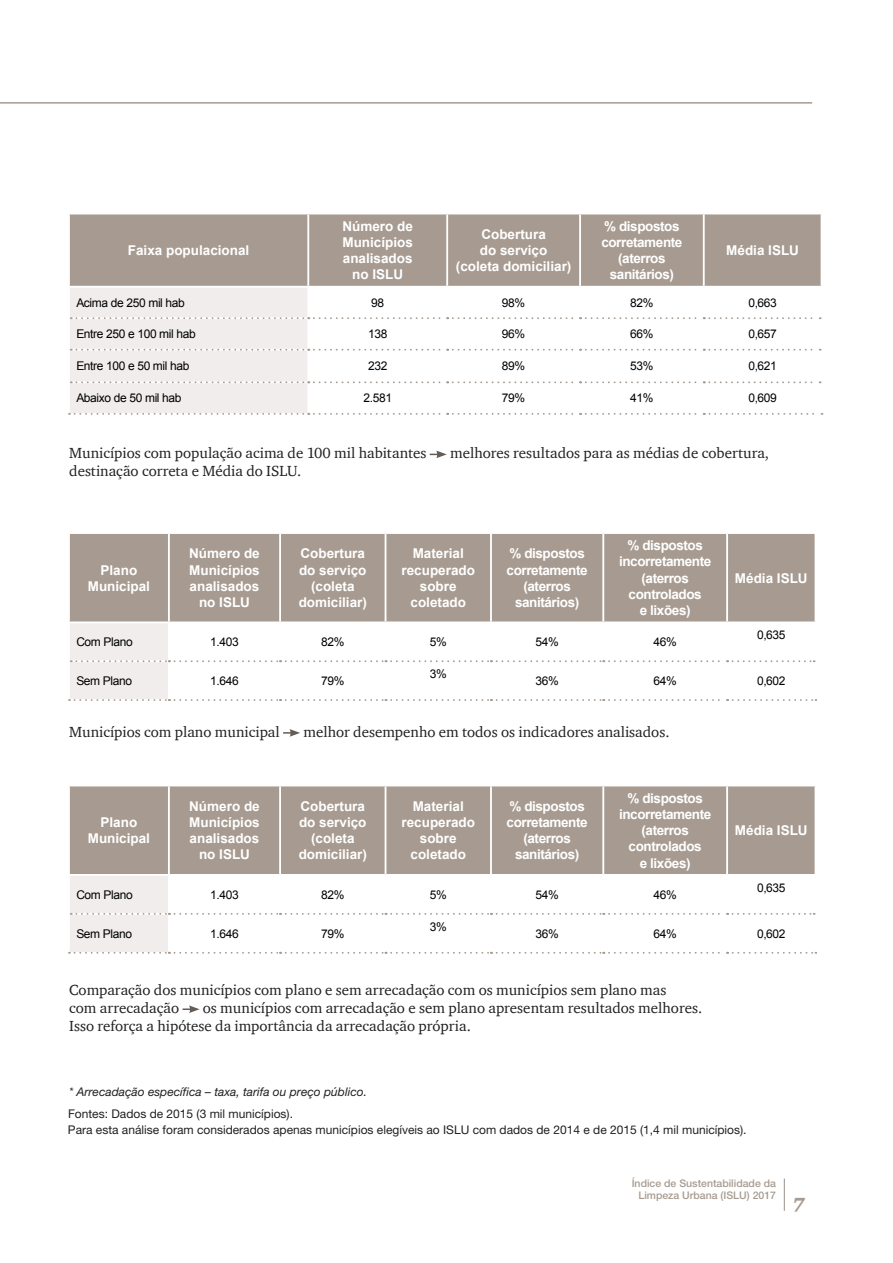
<style>
.page{position:relative;width:893px;height:1263px;background:#fff}
.page>*{position:absolute;margin:0;border:0;box-sizing:border-box;transform-origin:0 0}
.t1{font:italic 900 19.5px "ITC Charter Com";color:#a79b91}
.t2{font:15px/18px "ITC Charter Com";color:#231f20}
.t3{font:700 13.5px/16.2px "Arial";color:#fff;text-align:center}
.t4{font:700 13.5px/16.2px "Arial";letter-spacing:-.03em;color:#fff;text-align:center}
.t5{font:12px "Arial";letter-spacing:-.03em;color:#000}
.t6{font:12px/16.5px "Helvetica Neue";color:#231f20}
.t7{font:italic 12px "Helvetica Neue";color:#231f20}
.t8{font:500 10.5px/12.6px "Helvetica Neue";color:#a79b91;text-align:right}
</style>
<div class="page">
<hr style="left:784px;top:1178px;width:1px;height:33px;background:#a79b91">
<div style="left:70px;top:534px;width:745px;height:87px;background:#a79b91"></div>
<hr style="left:168px;top:534px;width:2px;height:87px;background:#fff">
<hr style="left:279px;top:534px;width:2px;height:87px;background:#fff">
<hr style="left:385px;top:534px;width:1px;height:87px;background:#fff">
<hr style="left:490px;top:534px;width:2px;height:87px;background:#fff">
<hr style="left:602px;top:534px;width:2px;height:87px;background:#fff">
<hr style="left:726px;top:534px;width:2px;height:87px;background:#fff">
<svg style="left:69px;top:622px;width:747px;height:79px"></svg>
<div style="left:70px;top:786px;width:745px;height:88px;background:#a79b91"></div>
<hr style="left:168px;top:786px;width:2px;height:88px;background:#fff">
<hr style="left:279px;top:786px;width:2px;height:88px;background:#fff">
<hr style="left:385px;top:786px;width:1px;height:88px;background:#fff">
<hr style="left:490px;top:786px;width:2px;height:88px;background:#fff">
<hr style="left:602px;top:786px;width:2px;height:88px;background:#fff">
<hr style="left:726px;top:786px;width:2px;height:88px;background:#fff">
<svg style="left:69px;top:876px;width:747px;height:78px"></svg>
<svg style="left:283px;top:729px;width:17px;height:8px"></svg>
<svg style="left:183px;top:1005px;width:17px;height:8px"></svg>
<div style="left:70px;top:214px;width:751px;height:72px;background:#a79b91"></div>
<hr style="left:307px;top:214px;width:2px;height:72px;background:#fff">
<hr style="left:446px;top:214px;width:2px;height:72px;background:#fff">
<hr style="left:579px;top:214px;width:2px;height:72px;background:#fff">
<hr style="left:703px;top:214px;width:2px;height:72px;background:#fff">
<svg style="left:69px;top:288px;width:753px;height:127px"></svg>
<svg style="left:430px;top:451px;width:17px;height:7px"></svg>
<svg style="left:0;top:102px;width:813px;height:2px;background:#bcb3ab"></svg>
<p class="t3" style="left:128px;top:243px;width:123px">Faixa populacional</p>
<p class="t3" style="left:342px;top:218px;width:72px">Número de<br>Municípios analisados no ISLU</p>
<p class="t3" style="left:456px;top:226px;width:117px">Cobertura<br>do serviço<br>(coleta domiciliar)</p>
<p class="t4" style="left:601px;top:218px;width:83px">% dispostos corretamente (aterros sanitários)</p>
<p class="t3" style="left:726px;top:243px;width:74px">Média ISLU</p>
<p class="t5" style="left:76px;top:295px;width:110px">Acima de 250 mil hab</p>
<p class="t5" style="left:371px;top:295px;width:14px">98</p>
<p class="t5" style="left:502px;top:295px;width:25px">98%</p>
<p class="t5" style="left:630px;top:295px;width:25px">82%</p>
<p class="t5" style="left:748px;top:295px;width:30px">0,663</p>
<p class="t5" style="left:76px;top:326px;width:121px">Entre 250 e 100 mil hab</p>
<p class="t5" style="left:368px;top:326px;width:21px">138</p>
<p class="t5" style="left:502px;top:326px;width:25px">96%</p>
<p class="t5" style="left:630px;top:326px;width:25px">66%</p>
<p class="t5" style="left:748px;top:326px;width:30px">0,657</p>
<p class="t5" style="left:76px;top:358px;width:115px">Entre 100 e 50 mil hab</p>
<p class="t5" style="left:368px;top:358px;width:21px">232</p>
<p class="t5" style="left:502px;top:358px;width:25px">89%</p>
<p class="t5" style="left:630px;top:358px;width:25px">53%</p>
<p class="t5" style="left:748px;top:358px;width:30px">0,621</p>
<p class="t5" style="left:76px;top:390px;width:107px">Abaixo de 50 mil hab</p>
<p class="t5" style="left:363px;top:390px;width:30px">2.581</p>
<p class="t5" style="left:502px;top:390px;width:25px">79%</p>
<p class="t5" style="left:630px;top:390px;width:25px">41%</p>
<p class="t5" style="left:748px;top:390px;width:30px">0,609</p>
<p class="t2" style="left:69px;top:444px;width:359px">Municípios com população acima de 100 mil habitantes</p>
<p class="t2" style="left:450px;top:444px;width:321px">melhores resultados para as médias de cobertura,</p>
<p class="t2" style="left:69px;top:462px;width:234px">destinação correta e Média do ISLU.</p>
<p class="t3" style="left:88px;top:562px;width:64px">Plano<br>Municipal</p>
<p class="t3" style="left:189px;top:546px;width:72px">Número de<br>Municípios analisados no ISLU</p>
<p class="t3" style="left:299px;top:546px;width:70px">Cobertura do serviço (coleta domiciliar)</p>
<p class="t3" style="left:401px;top:546px;width:75px">Material recuperado sobre coletado</p>
<p class="t4" style="left:507px;top:546px;width:83px">% dispostos corretamente (aterros sanitários)</p>
<p class="t4" style="left:619px;top:538px;width:94px">% dispostos incorretamente (aterros controlados<br>e lixões)</p>
<p class="t5" style="left:76px;top:634px;width:58px">Com Plano</p>
<p class="t5" style="left:210px;top:634px;width:30px">1.403</p>
<p class="t5" style="left:321px;top:634px;width:25px">82%</p>
<p class="t5" style="left:430px;top:634px;width:18px">5%</p>
<p class="t5" style="left:535px;top:634px;width:25px">54%</p>
<p class="t5" style="left:654px;top:634px;width:25px">46%</p>
<p class="t3" style="left:735px;top:570px;width:74px">Média ISLU</p>
<p class="t5" style="left:757px;top:627px;width:30px">0,635</p>
<p class="t5" style="left:76px;top:673px;width:57px">Sem Plano</p>
<p class="t5" style="left:210px;top:673px;width:30px">1.646</p>
<p class="t5" style="left:321px;top:673px;width:25px">79%</p>
<p class="t5" style="left:430px;top:666px;width:18px">3%</p>
<p class="t5" style="left:535px;top:673px;width:25px">36%</p>
<p class="t5" style="left:654px;top:673px;width:25px">64%</p>
<p class="t5" style="left:757px;top:673px;width:30px">0,602</p>
<p class="t2" style="left:69px;top:722px;width:212px">Municípios com plano municipal</p>
<p class="t2" style="left:303px;top:722px;width:368px">melhor desempenho em todos os indicadores analisados.</p>
<p class="t3" style="left:88px;top:814px;width:64px">Plano<br>Municipal</p>
<p class="t3" style="left:189px;top:798px;width:72px">Número de<br>Municípios analisados no ISLU</p>
<p class="t3" style="left:299px;top:798px;width:70px">Cobertura do serviço (coleta domiciliar)</p>
<p class="t3" style="left:401px;top:798px;width:75px">Material recuperado sobre coletado</p>
<p class="t4" style="left:507px;top:798px;width:83px">% dispostos corretamente (aterros sanitários)</p>
<p class="t4" style="left:619px;top:790px;width:94px">% dispostos incorretamente (aterros controlados<br>e lixões)</p>
<p class="t5" style="left:76px;top:887px;width:58px">Com Plano</p>
<p class="t5" style="left:210px;top:887px;width:30px">1.403</p>
<p class="t5" style="left:321px;top:887px;width:25px">82%</p>
<p class="t5" style="left:430px;top:887px;width:18px">5%</p>
<p class="t5" style="left:535px;top:887px;width:25px">54%</p>
<p class="t5" style="left:654px;top:887px;width:25px">46%</p>
<p class="t3" style="left:735px;top:823px;width:74px">Média ISLU</p>
<p class="t5" style="left:757px;top:879px;width:30px">0,635</p>
<p class="t5" style="left:76px;top:926px;width:57px">Sem Plano</p>
<p class="t5" style="left:210px;top:926px;width:30px">1.646</p>
<p class="t5" style="left:321px;top:926px;width:25px">79%</p>
<p class="t5" style="left:430px;top:918px;width:18px">3%</p>
<p class="t5" style="left:535px;top:926px;width:25px">36%</p>
<p class="t5" style="left:654px;top:926px;width:25px">64%</p>
<p class="t5" style="left:757px;top:926px;width:30px">0,602</p>
<p class="t2" style="left:69px;top:981px;width:599px">Comparação dos municípios com plano e sem arrecadação com os municípios sem plano mas com arrecadação</p>
<p class="t2" style="left:69px;top:999px;width:635px;text-indent:134px">os municípios com arrecadação e sem plano apresentam resultados melhores.<br>Isso reforça a hipótese da importância da arrecadação própria.</p>
<p class="t7" style="left:69px;top:1085px;width:299px">* Arrecadação específica – taxa, tarifa ou preço público.</p>
<p class="t6" style="left:68px;top:1105px;width:680px">Fontes: Dados de 2015 (3 mil municípios).<br>Para esta análise foram considerados apenas municípios elegíveis ao ISLU com dados de 2014 e de 2015 (1,4 mil municípios).</p>
<p class="t8" style="left:632px;top:1176px;width:146px">Índice de Sustentabilidade da<br>Limpeza Urbana (ISLU) 2017</p>
<h1 class="t1" style="left:792px;top:1193px;width:14px">7</h1>
</div>
